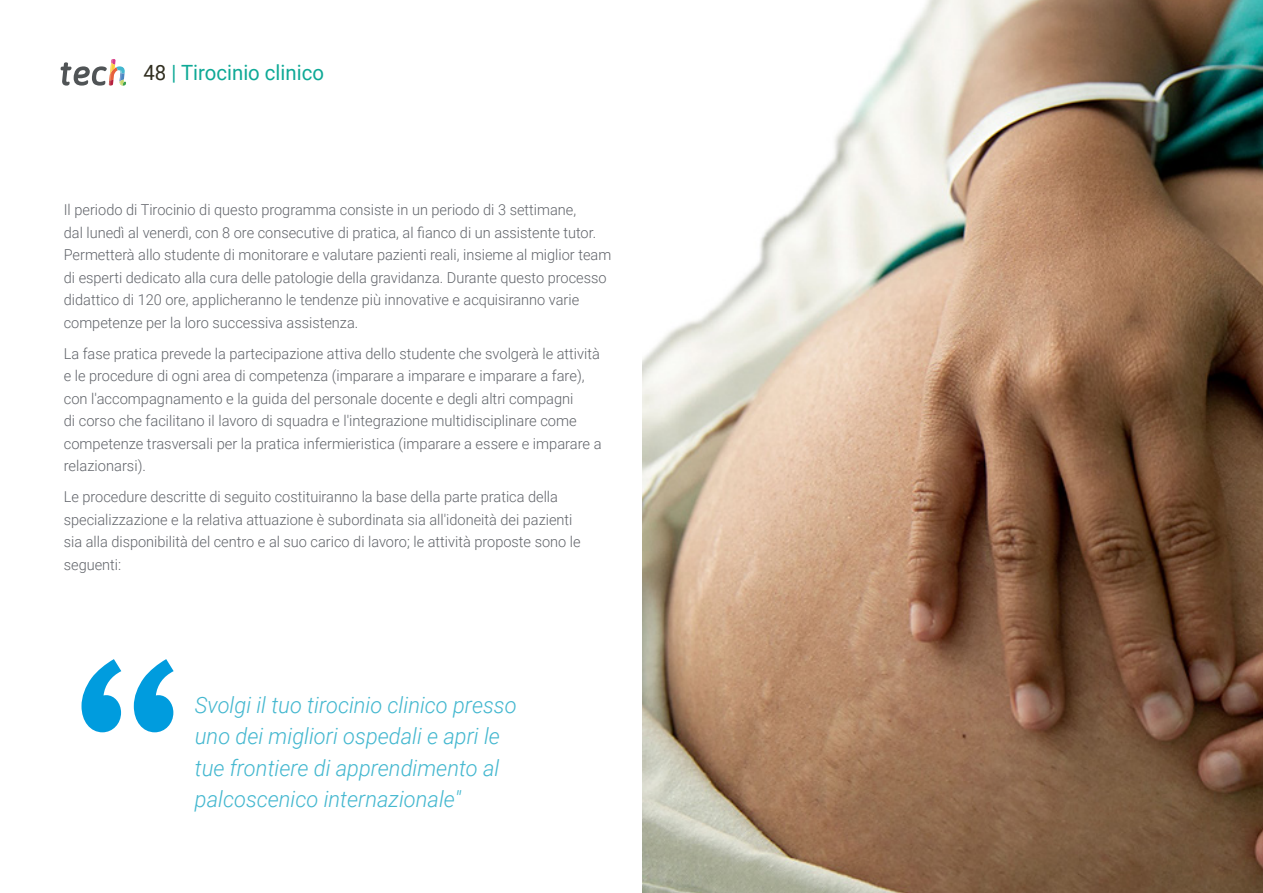
<style>
.page{position:relative;width:1263px;height:893px;background:#fff}
.page>*{position:absolute;margin:0;border:0;box-sizing:border-box;transform-origin:0 0}
.t1{font:italic 300 22.5px/31.5px "Roboto";color:#43b7cf}
.t2{font:21px "Roboto";color:#0ea996}
.t3{font:300 15px/22.5px "Roboto";color:#61646a}
.s1{color:#312e20}
</style>
<div class="page">
<svg style="left:61px;top:59px;width:65px;height:27px"></svg>
<svg style="left:81px;top:659px;width:93px;height:73px"></svg>
<img style="left:642px;top:0;width:621px;height:893px">
<h2 class="t2" style="left:144px;top:57px;width:182px"><span class="s1">48</span> | Tirocinio clinico</h2>
<p class="t3" style="left:64px;top:198px;width:549px">Il periodo di Tirocinio di questo programma consiste in un periodo di 3 settimane,<br>dal lunedì al venerdì, con 8 ore consecutive di pratica, al fianco di un assistente tutor.<br>Permetterà allo studente di monitorare e valutare pazienti reali, insieme al miglior team di esperti dedicato alla cura delle patologie della gravidanza. Durante questo processo didattico di 120 ore, applicheranno le tendenze più innovative e acquisiranno varie competenze per la loro successiva assistenza.</p>
<p class="t3" style="left:64px;top:342px;width:539px">La fase pratica prevede la partecipazione attiva dello studente che svolgerà le attività e le procedure di ogni area di competenza (imparare a imparare e imparare a fare), con l'accompagnamento e la guida del personale docente e degli altri compagni<br>di corso che facilitano il lavoro di squadra e l'integrazione multidisciplinare come competenze trasversali per la pratica infermieristica (imparare a essere e imparare a relazionarsi).</p>
<p class="t3" style="left:64px;top:485px;width:518px">Le procedure descritte di seguito costituiranno la base della parte pratica della specializzazione e la relativa attuazione è subordinata sia all'idoneità dei pazienti sia alla disponibilità del centro e al suo carico di lavoro; le attività proposte sono le seguenti:</p>
<h1 class="t1" style="left:195px;top:688px;width:323px">Svolgi il tuo tirocinio clinico presso uno dei migliori ospedali e apri le tue frontiere di apprendimento al palcoscenico internazionale"</h1>
</div>
